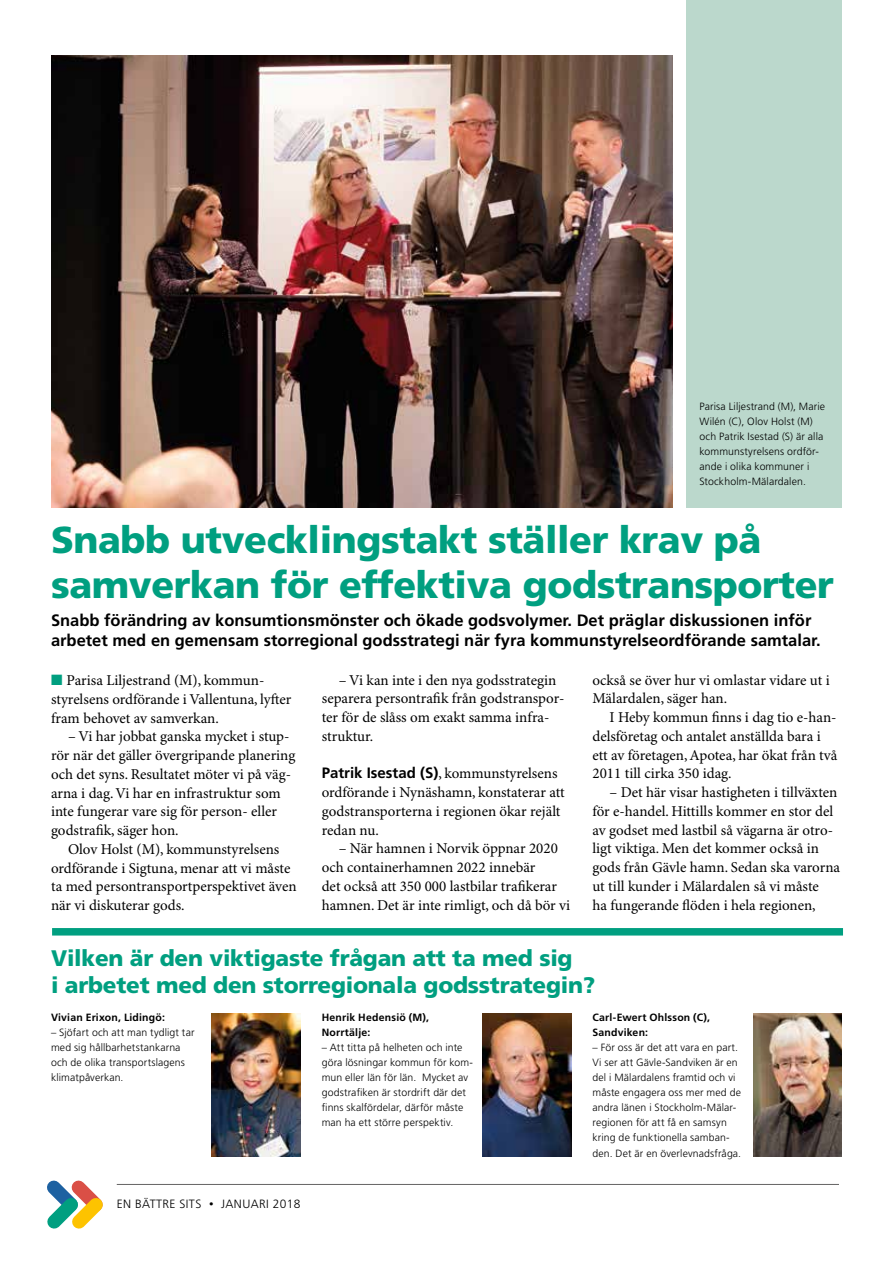
<style>
.page{position:relative;width:893px;height:1263px;background:#fff}
.page>*{position:absolute;margin:0;border:0;box-sizing:border-box;transform-origin:0 0}
.t1{font:900 37.5px/45px "Frutiger LT Std";letter-spacing:-.01em;color:#009f80}
.t2{font:900 22.5px/27px "Frutiger LT Std";letter-spacing:-.01em;color:#009f80}
.t3{font:700 16.5px/19.5px "Frutiger LT Std";color:#000}
.t4{font:15px/18.8px "Minion Pro";color:#000}
.t5{font:300 12px "Frutiger LT Std";letter-spacing:.03em;color:#000}
.t6{font:300 10.5px/15px "Frutiger LT Std";letter-spacing:.01em;color:#000}
.t7{font:700 10.5px/15px "Frutiger LT Std";letter-spacing:.02em;color:#000}
.s1{font-family:"Frutiger LT Std";font-weight:700}
.s2{color:#009f80}
.s3{font-size:9px}
</style>
<div class="page">
<hr style="left:117px;top:1184px;width:722px;height:1px;background:#646363">
<svg style="left:47px;top:1180px;width:56px;height:49px"></svg>
<div style="left:687px;top:0;width:155px;height:507px;background:#bbd8cc"></div>
<img style="left:211px;top:1013px;width:90px;height:144px">
<img style="left:482px;top:1013px;width:89px;height:144px">
<img style="left:754px;top:1013px;width:88px;height:144px">
<div style="left:52px;top:928px;width:791px;height:7px;background:#009f80"></div>
<img style="left:51px;top:55px;width:622px;height:452px">
<p class="t6" style="left:699px;top:399px;width:127px">Parisa Liljestrand (M), Marie<br>Wilén (C), Olov Holst (M) och Patrik Isestad (S) är alla kommunstyrelsens ordför&shy;ande i olika kommuner i<br>Stockholm-Mälardalen.</p>
<h1 class="t1" style="left:51px;top:518px;width:784px">Snabb utvecklingstakt ställer krav på samverkan för effektiva godstransporter</h1>
<p class="t3" style="left:51px;top:611px;width:771px">Snabb förändring av konsumtionsmönster och ökade godsvolymer. Det präglar diskussionen inför arbetet med en gemensam storregional godsstrategi när fyra kommunstyrelseordförande samtalar.</p>
<p class="t4" style="left:322px;top:671px;width:244px;text-indent:17px">– Vi kan inte i den nya godsstrategin separera persontrafik från godstranspor&shy;ter för de slåss om exakt samma infra&shy;struktur.</p>
<p class="t4" style="left:322px;top:765px;width:244px"><span class="s1">Patrik Isestad (S)</span>, kommunstyrelsens ordförande i Nynäshamn, konstaterar att godstransporterna i regionen ökar rejält redan nu.</p>
<p class="t4" style="left:322px;top:840px;width:250px;text-indent:17px">– När hamnen i Norvik öppnar 2020 och containerhamnen 2022 innebär<br>det också att 350 000 lastbilar trafikerar hamnen. Det är inte rimligt, och då bör vi</p>
<p class="t4" style="left:592px;top:671px;width:239px">också se över hur vi omlastar vidare ut i<br>Mälardalen, säger han.</p>
<p class="t4" style="left:592px;top:708px;width:246px;text-indent:17px">I Heby kommun finns i dag tio e-han&shy;delsföretag och antalet anställda bara i ett av företagen, Apotea, har ökat från två 2011 till cirka 350 idag.</p>
<p class="t4" style="left:592px;top:783px;width:249px;text-indent:17px">– Det här visar hastigheten i tillväxten för e-handel. Hittills kommer en stor del av godset med lastbil så vägarna är otro&shy;ligt viktiga. Men det kommer också in gods från Gävle hamn. Sedan ska varorna ut till kunder i Mälardalen så vi måste<br>ha fungerande flöden i hela regionen,</p>
<h2 class="t2" style="left:51px;top:945px;width:546px">Vilken är den viktigaste frågan att ta med sig<br>i arbetet med den storregionala godsstrategin?</h2>
<p class="t7" style="left:51px;top:1010px;width:115px">Vivian Erixon, Lidingö:</p>
<p class="t6" style="left:51px;top:1025px;width:145px">– Sjöfart och att man tydligt tar med sig hållbarhetstankarna och de olika transportslagens klimatpåverkan.</p>
<p class="t4" style="left:51px;top:671px;width:242px"><span class="s2">■</span> Parisa Liljestrand (M), kommun&shy;styrelsens ordförande i Vallentuna, lyfter fram behovet av samverkan.</p>
<p class="t4" style="left:51px;top:728px;width:246px;text-indent:17px">– Vi har jobbat ganska mycket i stup&shy;rör när det gäller övergripande planering och det syns. Resultatet möter vi på väg&shy;arna i dag. Vi har en infrastruktur som inte fungerar vare sig för person- eller godstrafik, säger hon.</p>
<p class="t4" style="left:51px;top:840px;width:247px;text-indent:17px">Olov Holst (M), kommunstyrelsens ordförande i Sigtuna, menar att vi måste ta med persontransportperspektivet även när vi diskuterar gods.</p>
<p class="t7" style="left:322px;top:1010px;width:109px">Henrik Hedensiö (M),<br>Norrtälje:</p>
<p class="t6" style="left:322px;top:1040px;width:153px">– Att titta på helheten och inte göra lösningar kommun för kom&shy;mun eller län för län. Mycket av godstrafiken är stordrift där det finns skalfördelar, därför måste man ha ett större perspektiv.</p>
<p class="t7" style="left:592px;top:1010px;width:119px">Carl-Ewert Ohlsson (C),<br>Sandviken:</p>
<p class="t6" style="left:592px;top:1040px;width:150px">– För oss är det att vara en part.<br>Vi ser att Gävle-Sandviken är en del i Mälardalens framtid och vi måste engagera oss mer med de andra länen i Stockholm-Mälar&shy;regionen för att få en samsyn kring de funktionella samban&shy;den. Det är en överlevnadsfråga.</p>
<p class="t5" style="left:117px;top:1197px;width:185px">EN bättre sits <span class="s3">•</span> Januari 2018</p>
</div>
